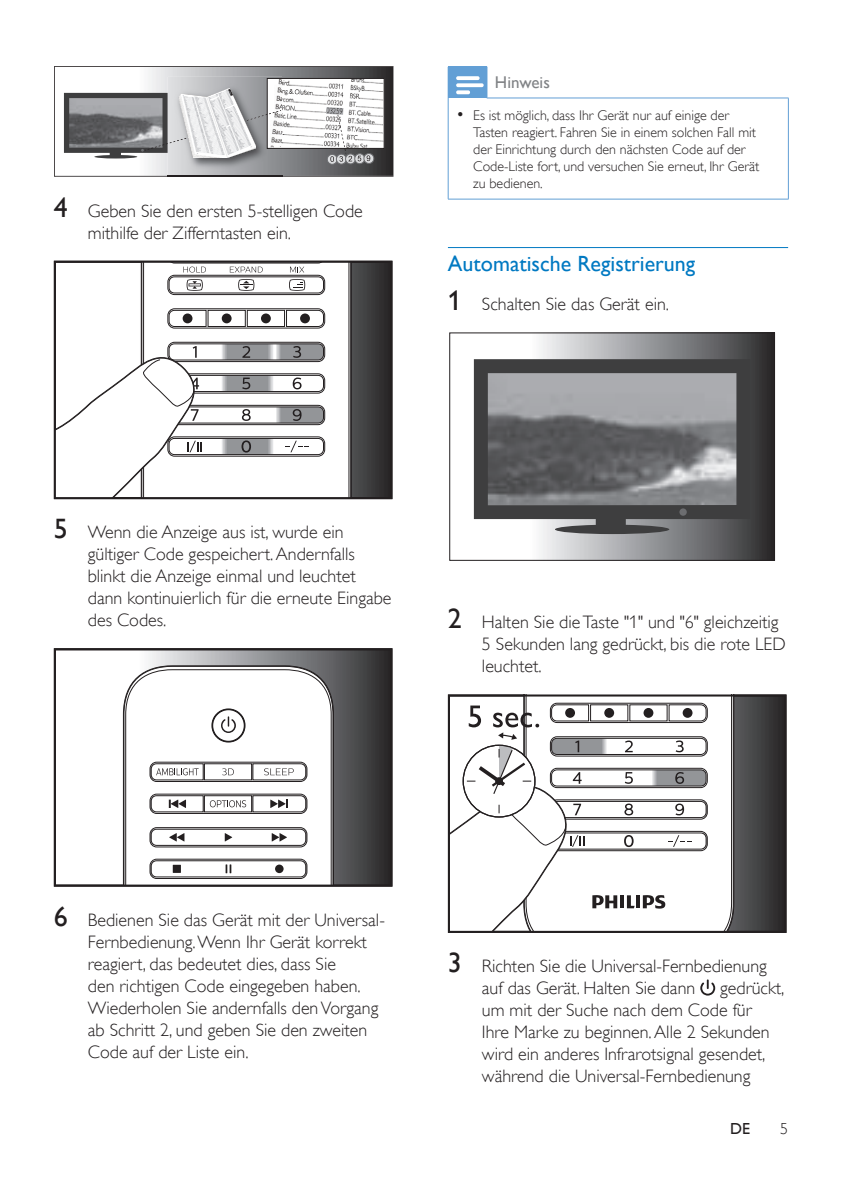
<style>
.page{position:relative;width:842px;height:1191px;background:#fff}
.page>*{position:absolute;margin:0;border:0;box-sizing:border-box;transform-origin:0 0}
.heading3{font:22px "Gill Sans Alt One WGL";color:#0079c2}
.t1{font:18px/22px "Gill Sans Alt One WGL Light";color:#231f20}
.notes-caption-paragr{font:17px "Gill Sans Alt One WGL";color:#808285}
.language_indication{font:16px "Gill Sans Alt One WGL";color:#231f20}
.t2{font:16px "Gill Sans Alt One WGL Light";color:#231f20}
.t3{font:14px/17px "Gill Sans Alt One WGL Light";color:#231f20}
.s1{font-family:"Gill Sans Alt One WGL";font-size:28px}
.s2{font-size:17px}
</style>
<div class="page">
<svg style="left:54px;top:66px;width:339px;height:111px"></svg>
<svg style="left:140px;top:264px;width:249px;height:232px;background:#3b3b3c"></svg>
<svg style="left:143px;top:264px;width:207px;height:232px"></svg>
<svg style="left:57px;top:266px;width:267px;height:230px"></svg>
<div style="left:54px;top:261px;width:338px;height:238px;border:2px solid #231f20"></div>
<svg style="left:122px;top:651px;width:267px;height:232px;background:#59595a"></svg>
<svg style="left:124px;top:666px;width:209px;height:217px"></svg>
<svg style="left:125px;top:669px;width:207px;height:214px"></svg>
<svg style="left:225px;top:833px;width:7px;height:8px"></svg>
<svg style="left:226px;top:864px;width:5px;height:9px"></svg>
<svg style="left:272px;top:833px;width:15px;height:8px"></svg>
<svg style="left:169px;top:833px;width:15px;height:8px"></svg>
<div style="left:275px;top:864px;width:9px;height:9px;background:#231f20;border-radius:50%"></div>
<div style="left:173px;top:864px;width:8px;height:9px;background:#231f20"></div>
<svg style="left:221px;top:716px;width:15px;height:17px"></svg>
<svg style="left:156px;top:768px;width:43px;height:7px"></svg>
<svg style="left:222px;top:768px;width:12px;height:7px"></svg>
<svg style="left:264px;top:768px;width:30px;height:7px"></svg>
<svg style="left:169px;top:799px;width:17px;height:9px"></svg>
<svg style="left:270px;top:799px;width:17px;height:9px"></svg>
<svg style="left:210px;top:800px;width:36px;height:7px"></svg>
<div style="left:54px;top:648px;width:338px;height:238px;border:2px solid #231f20"></div>
<hr style="left:448px;top:247px;width:340px;height:1px;background:#0079c2">
<div style="left:448px;top:67px;width:39px;height:31px;background:#629fd5"></div>
<hr style="left:448px;top:98px;width:1px;height:101px;background:#629fd5">
<hr style="left:788px;top:98px;width:1px;height:101px;background:#629fd5">
<hr style="left:448px;top:199px;width:39px;height:1px;background:#629fd5">
<hr style="left:487px;top:199px;width:302px;height:1px;background:#629fd5">
<hr style="left:448px;top:66px;width:39px;height:1px;background:#629fd5">
<hr style="left:487px;top:67px;width:1px;height:31px;background:#629fd5">
<hr style="left:487px;top:98px;width:302px;height:1px;background:#629fd5">
<svg style="left:456px;top:76px;width:28px;height:18px"></svg>
<svg style="left:700px;top:979px;width:15px;height:16px"></svg>
<svg style="left:473px;top:334px;width:300px;height:225px"></svg>
<div style="left:449px;top:332px;width:326px;height:229px;border:1px solid #231f20"></div>
<svg style="left:474px;top:359px;width:276px;height:175px;background:#737476"></svg>
<div style="left:679px;top:508px;width:8px;height:8px;background:#6c6d70;border-radius:50%"></div>
<svg style="left:734px;top:697px;width:49px;height:233px;background:#414142"></svg>
<svg style="left:525px;top:697px;width:207px;height:233px"></svg>
<svg style="left:451px;top:704px;width:256px;height:226px"></svg>
<div style="left:448px;top:694px;width:338px;height:239px;border:2px solid #231f20"></div>
<p class="t1" style="left:88px;top:200px;width:276px;text-indent:-34px"><span class="s1">4</span> Geben Sie den ersten 5-stelligen Code mithilfe der Zifferntasten ein.</p>
<p class="notes-caption-paragr" style="left:495px;top:71px;width:56px">Hinweis</p>
<p class="t3" style="left:473px;top:107px;width:288px;text-indent:-17px"><span class="s2">•</span> Es ist möglich, dass Ihr Gerät nur auf einige der Tasten reagiert. Fahren Sie in einem solchen Fall mit der Einrichtung durch den nächsten Code auf der Code-Liste fort, und versuchen Sie erneut, Ihr Gerät zu bedienen.</p>
<p class="heading3" style="left:448px;top:248px;width:249px">Automatische Registrierung</p>
<p class="t1" style="left:448px;top:293px;width:223px"><span class="s1">1</span> Schalten Sie das Gerät ein.</p>
<p class="t1" style="left:88px;top:521px;width:305px;text-indent:-34px"><span class="s1">5</span> Wenn die Anzeige aus ist, wurde ein gültiger Code gespeichert. Andernfalls blinkt die Anzeige einmal und leuchtet dann kontinuierlich für die erneute Eingabe des Codes.</p>
<p class="t1" style="left:482px;top:611px;width:305px;text-indent:-34px"><span class="s1">2</span> Halten Sie die Taste "1" und "6" gleichzeitig<br>5 Sekunden lang gedrückt, bis die rote LED leuchtet.</p>
<p class="t1" style="left:88px;top:908px;width:299px;text-indent:-34px"><span class="s1">6</span> Bedienen Sie das Gerät mit der Universal-Fernbedienung. Wenn Ihr Gerät korrekt reagiert, das bedeutet dies, dass Sie<br>den richtigen Code eingegeben haben.<br>Wiederholen Sie andernfalls den Vorgang ab Schritt 2, und geben Sie den zweiten Code auf der Liste ein.</p>
<p class="t1" style="left:482px;top:955px;width:286px;text-indent:-34px"><span class="s1">3</span> Richten Sie die Universal-Fernbedienung auf das Gerät. Halten Sie dann</p>
<p class="t1" style="left:482px;top:977px;width:304px;text-indent:238px">gedrückt, um mit der Suche nach dem Code für<br>Ihre Marke zu beginnen. Alle 2 Sekunden wird ein anderes Infrarotsignal gesendet, während die Universal-Fernbedienung</p>
<p class="language_indication" style="left:730px;top:1118px;width:21px">DE</p>
<p class="t2" style="left:780px;top:1118px;width:9px">5</p>
</div>
